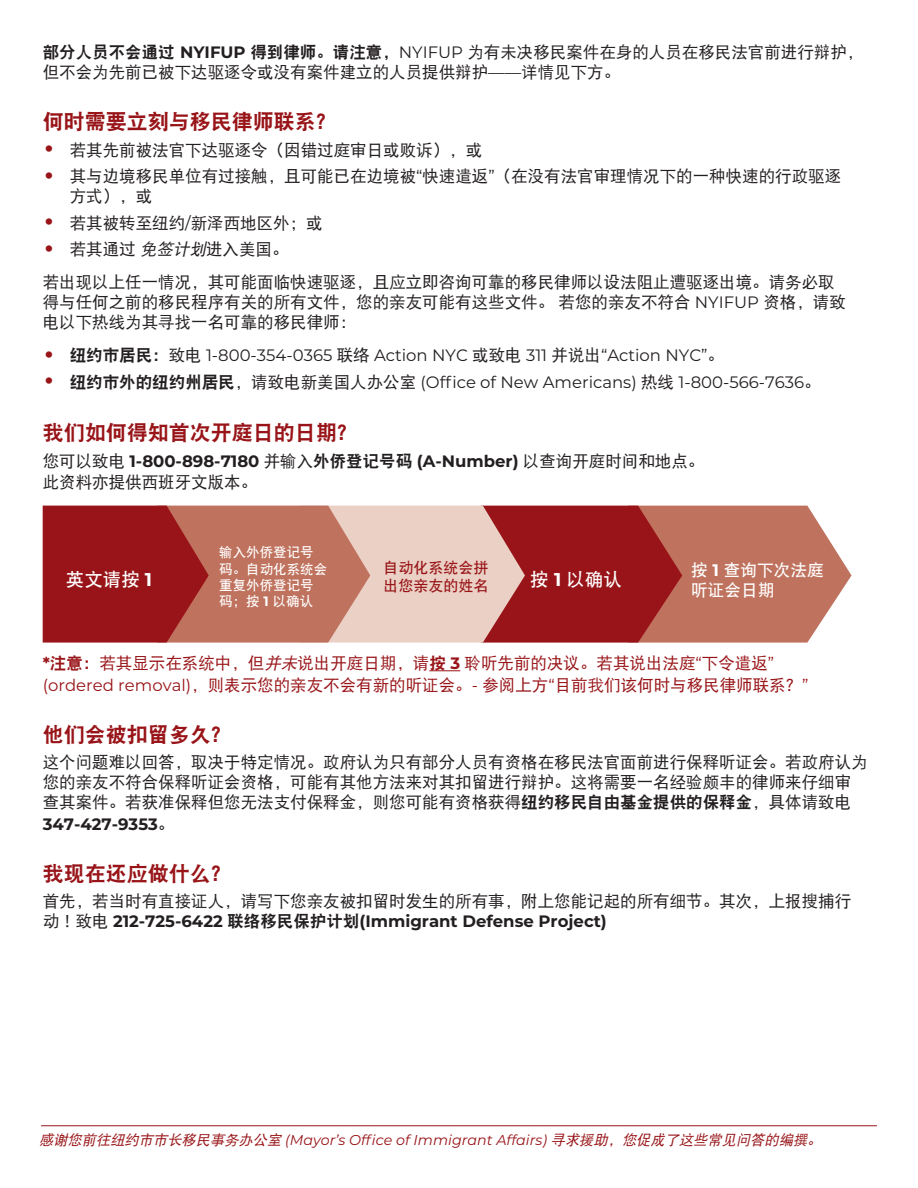
<style>
.page{position:relative;width:918px;height:1188px;background:#fff}
.page>*{position:absolute;margin:0;border:0;box-sizing:border-box;transform-origin:0 0}
.Question{font:21px "DFP Hei W9";color:#981418}
.t1{font:18.45px "DFP Hei W7";color:#fff}
.t2{font:16.65px/20px "DFP Hei W7";color:#fff}
.t3{font:16.5px/19.8px "DFP Hei W5";color:#231f20}
.t4{font:16.5px "Montserrat";color:#231f20}
.t5{font:16.5px/21.6px "DFP Hei W5";color:#981418}
.t6{font:700 16.5px "Montserrat";color:#231f20}
.t7{font:15px/18px "DFP Hei W7";color:#981418}
.t8{font:italic 14.25px "DFP Hei W5";color:#981418}
.t9{font:13.5px/16.2px "DFP Hei W7";color:#fff}
.s1{font-family:"DFP Hei W9"}
.s2{font-family:"Montserrat";font-weight:700}
.s3{font-family:"Montserrat"}
.s4{font-family:"Montserrat";font-size:42px;color:#981418}
.s5{font-style:italic}
.s6{font-size:42px;color:#981418}
.s7{font-family:"DFP Hei W5"}
.s8{font-family:"DFP Hei W7";font-weight:400}
</style>
<div class="page">
<hr style="left:429px;top:670px;width:31px;height:1px;background:#981418">
<svg style="left:43px;top:506px;width:809px;height:137px;background:#ba655c"></svg>
<hr style="left:41px;top:1125px;width:836px;height:1px;background:#981418">
<p class="t3" style="left:43px;top:42px;width:822px"><span class="s1">部分人员不会通过</span> <span class="s2">NYIFUP</span> <span class="s1">得到律师。请注意，</span><span class="s3">NYIFUP</span> 为有未决移民案件在身的人员在移民法官前进行辩护，但不会为先前已被下达驱逐令或没有案件建立的人员提供辩护<span class="s3">——</span>详情见下方。</p>
<h2 class="Question" style="left:43px;top:110px;width:296px">何时需要立刻与移民律师联系？</h2>
<p class="t3" style="left:43px;top:140px;width:441px"><span class="s4">•</span> 若其先前被法官下达驱逐令（因错过庭审日或败诉），或</p>
<p class="t3" style="left:70px;top:166px;width:773px;text-indent:-27px"><span class="s4">•</span> 其与边境移民单位有过接触，且可能已在边境被<span class="s3">“</span>快速遣返<span class="s3">”</span>（在没有法官审理情况下的一种快速的行政驱逐方式），或</p>
<p class="t3" style="left:43px;top:212px;width:282px"><span class="s4">•</span> 若其被转至纽约<span class="s3">/</span>新泽西地区外；或</p>
<p class="t3" style="left:43px;top:239px;width:247px"><span class="s4">•</span> 若其通过<span class="s5">免签计划</span>进入美国。</p>
<p class="t3" style="left:43px;top:272px;width:805px">若出现以上任一情况，其可能面临快速驱逐，且应立即咨询可靠的移民律师以设法阻止遭驱逐出境。请务必取得与任何之前的移民程序有关的所有文件，您的亲友可能有这些文件。若您的亲友不符合 <span class="s3">NYIFUP</span> 资格，请致电以下热线为其寻找一名可靠的移民律师：</p>
<p class="t4" style="left:43px;top:344px;width:683px"><span class="s6">•</span> <span class="s1">纽约市居民：</span><span class="s7">致电</span> 1-800-354-0365 <span class="s7">联络</span> Action NYC <span class="s7">或致电</span> 311 <span class="s7">并说出</span>“Action NYC”<span class="s7">。</span></p>
<p class="t4" style="left:43px;top:371px;width:780px"><span class="s6">•</span> <span class="s1">纽约市外的纽约州居民</span><span class="s7">，请致电新美国人办公室</span> (Office of New Americans) <span class="s7">热线</span> 1-800-566-7636<span class="s7">。</span></p>
<h2 class="Question" style="left:43px;top:421px;width:317px">我们如何得知首次开庭日的日期？</h2>
<p class="t3" style="left:43px;top:450px;width:663px;line-height:21.6px">您可以致电 <span class="s2">1-800-898-7180</span> 并输入<span class="s1">外侨登记号码</span> <span class="s2">(A-Number)</span> 以查询开庭时间和地点。此资料亦提供西班牙文版本。</p>
<p class="t1" style="left:66px;top:570px;width:88px">英文请按 <span class="s2">1</span></p>
<p class="t9" style="left:219px;top:544px;width:109px">输入外侨登记号码。自动化系统会重复外侨登记号码；按 <span class="s2">1</span> 以确认</p>
<p class="t7" style="left:383px;top:559px;width:106px">自动化系统会拼出您亲友的姓名</p>
<p class="t1" style="left:530px;top:570px;width:93px">按 <span class="s2">1</span> 以确认</p>
<p class="t2" style="left:691px;top:559px;width:134px">按 <span class="s2">1</span> 查询下次法庭听证会日期</p>
<p class="t5" style="left:43px;top:652px;width:767px"><span class="s2">*</span><span class="s1">注意：</span>若其显示在系统中，但<span class="s5">并未</span>说出开庭日期，请<span class="s1">按</span> <span class="s2">3</span> 聆听先前的决议。若其说出法庭<span class="s3">“</span>下令遣返<span class="s3">” (ordered removal)</span>，则表示您的亲友不会有新的听证会。<span class="s3">-</span> 参阅上方<span class="s3">“</span>目前我们该何时与移民律师联系？<span class="s3">”</span></p>
<h2 class="Question" style="left:43px;top:723px;width:191px">他们会被扣留多久？</h2>
<p class="t3" style="left:43px;top:752px;width:827px">这个问题难以回答，取决于特定情况。政府认为只有部分人员有资格在移民法官面前进行保释听证会。若政府认为您的亲友不符合保释听证会资格，可能有其他方法来对其扣留进行辩护。这将需要一名经验颇丰的律师来仔细审查其案件。若获准保释但您无法支付保释金，则您可能有资格获得<span class="s1">纽约移民自由基金提供的保释金</span>，具体请致电</p>
<p class="t6" style="left:43px;top:812px;width:133px">347-427-9353<span class="s8">。</span></p>
<h2 class="Question" style="left:43px;top:862px;width:190px">我现在还应做什么？</h2>
<p class="t3" style="left:43px;top:891px;width:810px">首先，若当时有直接证人，请写下您亲友被扣留时发生的所有事，附上您能记起的所有细节。其次，上报搜捕行动！致电 <span class="s2">212-725-6422</span> <span class="s1">联络移民保护计划</span><span class="s2">(Immigrant Defense Project)</span></p>
<p class="t8" style="left:39px;top:1132px;width:787px">感谢您前往纽约市市长移民事务办公室 <span class="s3">( M ay o r ’s O ffi c e o f I m m i g r a n t A ffa i r s )</span> 寻求援助，您促成了这些常见问答的编撰。</p>
</div>
